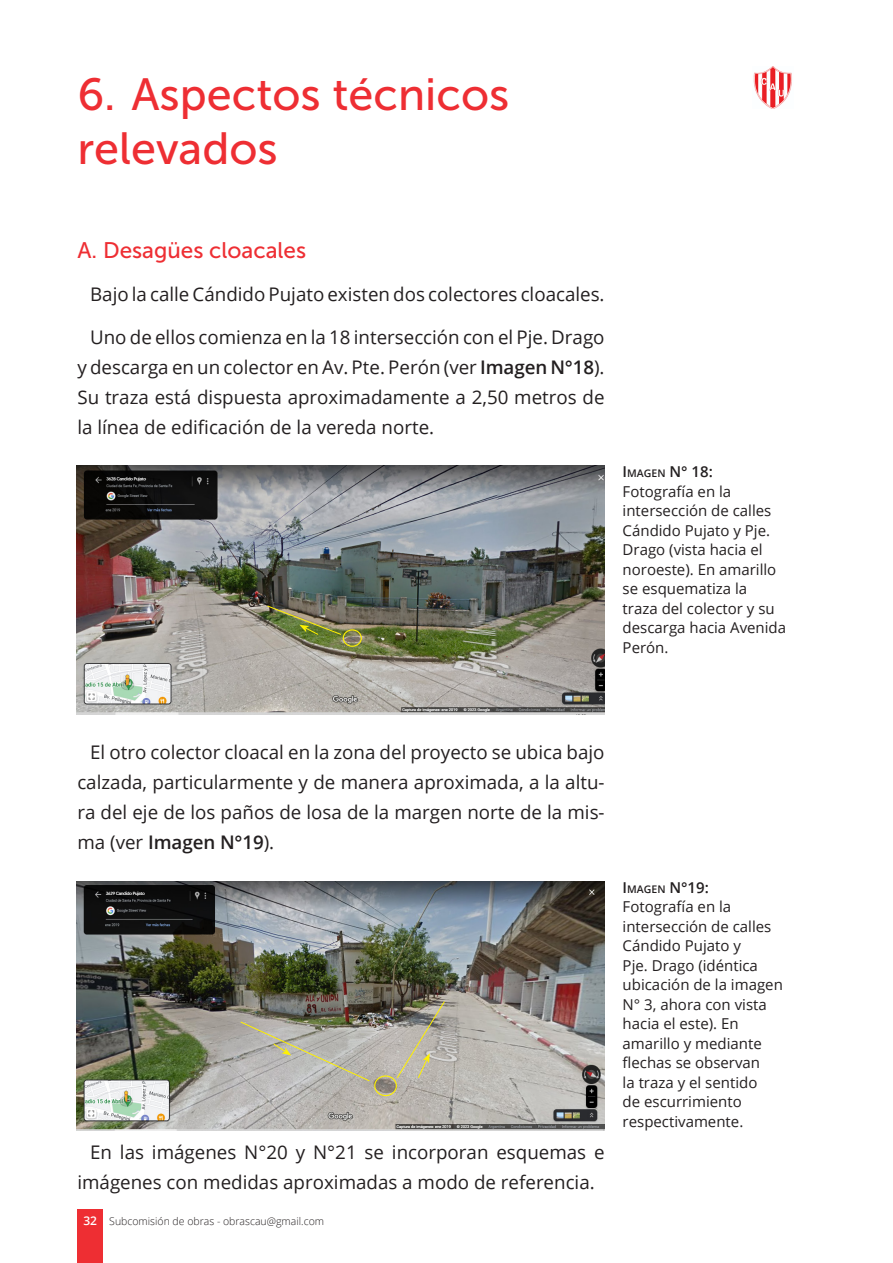
<style>
.page{position:relative;width:893px;height:1263px;background:#fff}
.page>*{position:absolute;margin:0;border:0;box-sizing:border-box;transform-origin:0 0}
.titulo_ok{font:45px/54px "Museo Sans 500";color:#ee2e33}
.sub{font:22.5px "Museo Sans 500";color:#ee2e33}
.texto_principal{font:18.75px/30px "Open Sans";color:#231f20;text-align:justify}
.epigrafe{font:15px/19.5px "Open Sans";color:#231f20}
.epigrafe-2{font:600 15px "Open Sans";color:#231f20}
.t1{font:600 12px "Open Sans";color:#fff}
.t2{font:300 10.5px "Open Sans";color:#231f20}
.s1{font-weight:600}
.s2{font-size:10.5px}
</style>
<div class="page">
<div style="left:77px;top:1209px;width:26px;height:54px;background:#ee2e33"></div>
<img style="left:753px;top:67px;width:39px;height:41px">
<img style="left:77px;top:466px;width:528px;height:248px">
<img style="left:77px;top:881px;width:528px;height:249px">
<div style="left:343px;top:629px;width:19px;height:18px;border:1px solid #fff101;border-radius:50%"></div>
<img style="left:266px;top:605px;width:76px;height:30px">
<div style="left:374px;top:1075px;width:23px;height:21px;border:1px solid #fff101;border-radius:50%"></div>
<svg style="left:396px;top:1000px;width:49px;height:79px;background:#a7a394"></svg>
<svg style="left:240px;top:1021px;width:130px;height:61px;background:#b4b3a9"></svg>
<p class="titulo_ok" style="left:77px;top:68px;width:433px">6. Aspectos técnicos relevados</p>
<p class="sub" style="left:77px;top:238px;width:230px">A. Desagües cloacales</p>
<p class="texto_principal" style="left:90px;top:279px;width:516px">Bajo la calle Cándido Pujato existen dos colectores cloacales.</p>
<p class="texto_principal" style="left:77px;top:322px;width:529px;text-indent:13px">Uno de ellos comienza en la 18 intersección con el Pje. Drago y descarga en un colector en Av. Pte. Perón (ver <span class="s1">Imagen N°18</span>).<br>Su traza está dispuesta aproximadamente a 2,50 metros de la línea de edificación de la vereda norte.</p>
<p class="epigrafe-2" style="left:623px;top:461px;width:92px">I<span class="s2">MAGEN</span> N° 18:</p>
<p class="epigrafe" style="left:623px;top:481px;width:165px">Fotografía en la intersección de calles<br>Cándido Pujato y Pje.<br>Drago (vista hacia el noroeste). En amarillo se esquematiza la<br>traza del colector y su descarga hacia Avenida<br>Perón.</p>
<p class="texto_principal" style="left:77px;top:736px;width:529px;text-indent:13px">El otro colector cloacal en la zona del proyecto se ubica bajo calzada, particularmente y de manera aproximada, a la altu&shy;ra del eje de los paños de losa de la margen norte de la mis&shy;ma (ver <span class="s1">Imagen N°19</span>).</p>
<p class="texto_principal" style="left:77px;top:1137px;width:529px;text-indent:13px">En las imágenes N°20 y N°21 se incorporan esquemas e imágenes con medidas aproximadas a modo de referencia.</p>
<p class="t1" style="left:83px;top:1213px;width:15px">32</p>
<p class="t2" style="left:109px;top:1214px;width:216px">Subcomisión de obras - obrascau@gmail.com</p>
<p class="epigrafe-2" style="left:623px;top:877px;width:88px">I<span class="s2">MAGEN</span> N°19:</p>
<p class="epigrafe" style="left:623px;top:897px;width:162px">Fotografía en la intersección de calles<br>Cándido Pujato y<br>Pje. Drago (idéntica ubicación de la imagen<br>N° 3, ahora con vista hacia el este). En amarillo y mediante flechas se observan<br>la traza y el sentido<br>de escurrimiento respectivamente.</p>
</div>
